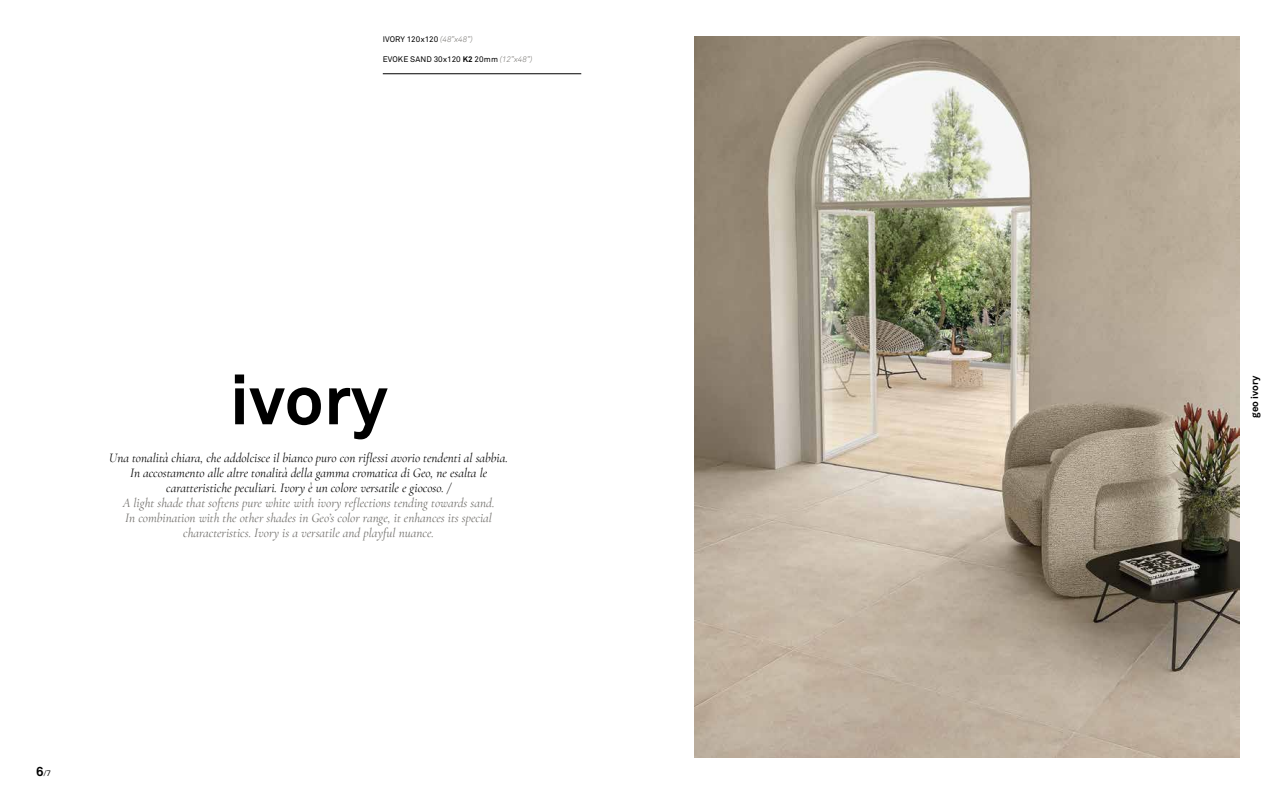
<style>
.page{position:relative;width:1276px;height:794px;background:#fff}
.page>*{position:absolute;margin:0;border:0;box-sizing:border-box;transform-origin:0 0}
.t1{font:700 69px "Akkurat Std";color:#000}
.t2{font:italic 13px/15px "Cormorant Garamond";color:#000;text-align:center}
.t3{font:italic 13px/15px "Cormorant Garamond";color:#6f6d69;text-align:center}
.t4{font:700 10px "Akkurat Std";color:#000}
.t5{font:8px "Akkurat Std";color:#000}
.s1{font-weight:300;font-style:italic;color:#6f6d69}
.s2{font-weight:700}
.s3{font-weight:700;font-size:13px}
</style>
<div class="page">
<img style="left:694px;top:36px;width:546px;height:722px">
<hr style="left:383px;top:74px;width:198px;height:1px;background:#000">
<p class="t5" style="left:383px;top:35px;width:91px">IVORY 120x120 <span class="s1">(48”x48”)</span></p>
<p class="t5" style="left:383px;top:55px;width:151px">EVOKE SAND 30x120 <span class="s2">K2</span> 20mm <span class="s1">(12”x48”)</span></p>
<h1 class="t1" style="left:230px;top:357px;width:160px">ivory</h1>
<p class="t4" style="left:1248px;top:418px;width:43px;rotate:-90deg">geo ivory</p>
<p class="t2" style="left:109px;top:450px;width:400px">Una tonalità chiara, che addolcisce il bianco puro con riflessi avorio tendenti al sabbia.<br>In accostamento alle altre tonalità della gamma cromatica di Geo, ne esalta le caratteristiche peculiari. Ivory è un colore versatile e giocoso. /</p>
<p class="t3" style="left:123px;top:495px;width:373px">A light shade that softens pure white with ivory reflections tending towards sand.<br>In combination with the other shades in Geo’s color range, it enhances its special characteristics. Ivory is a versatile and playful nuance.</p>
<p class="t5" style="left:36px;top:768px;width:17px"><span class="s3">6</span>/7</p>
</div>
